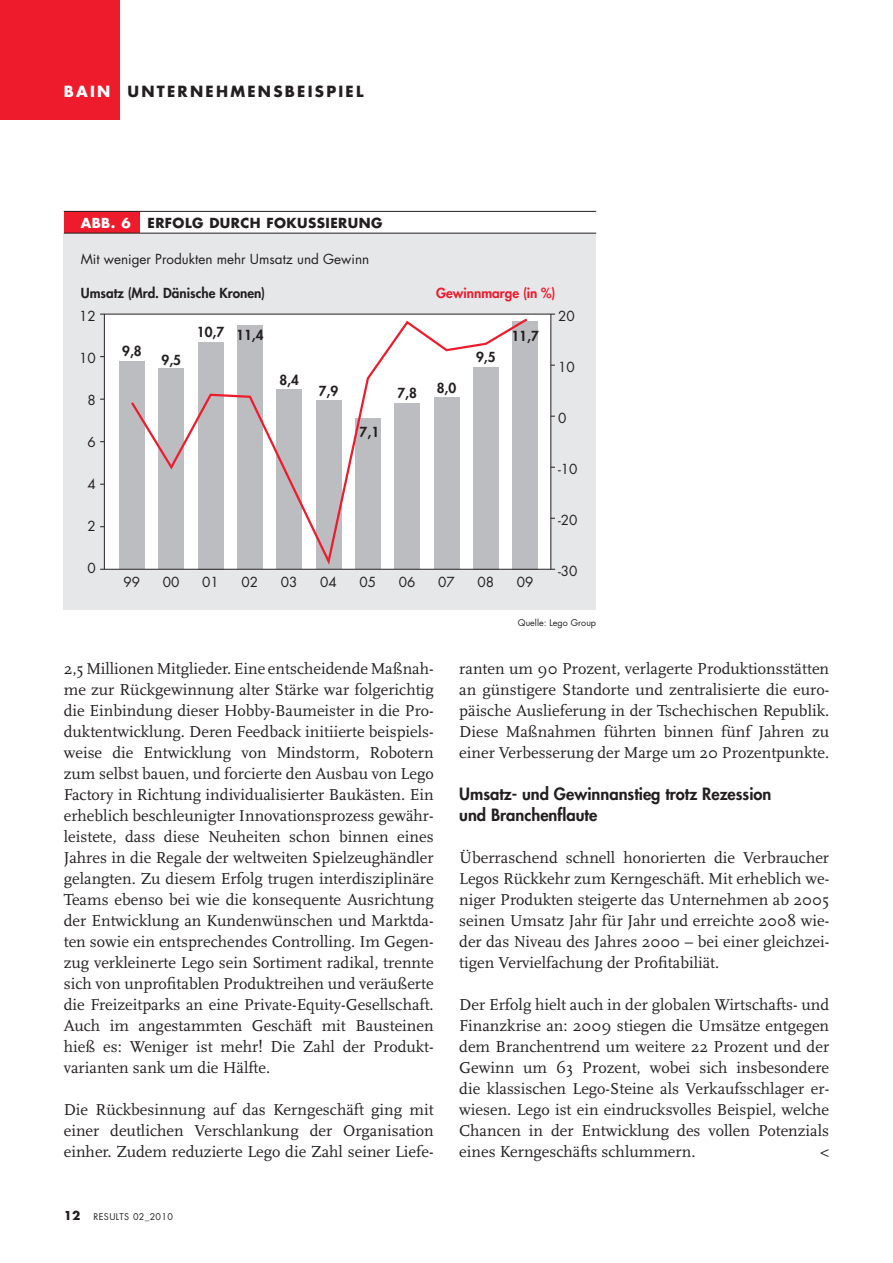
<style>
.page{position:relative;width:893px;height:1263px;background:#fff}
.page>*{position:absolute;margin:0;border:0;box-sizing:border-box;transform-origin:0 0}
.t1{font:16.5px/21px "Scala";color:#231f20;text-align:justify}
.t2{font:800 16.5px "Futura";color:#231f20}
.t3{font:700 15px "Futura";letter-spacing:.15em;color:#231f20}
.t4{font:13.5px "Futura";color:#231f20}
.t5{font:800 13.5px "Futura";color:#231f20}
.t6{font:700 13.5px "Futura";letter-spacing:.03em;color:#231f20}
.t7{font:800 13.5px "Futura";color:#ee1b2c}
.t8{font:700 13.5px "Futura";color:#fff}
.t9{font:9px "Futura";letter-spacing:.04em;color:#231f20}
.t10{font:9px "Futura";color:#231f20}
.s1{color:#fff}
.s2{font-weight:700;font-size:12px}
</style>
<div class="page">
<div style="left:0;top:0;width:119px;height:119px;background:#ee1b2c"></div>
<div style="left:64px;top:233px;width:532px;height:377px;background:#e6e7e9"></div>
<div style="left:64px;top:212px;width:75px;height:21px;background:#ee1b2c"></div>
<hr style="left:64px;top:211px;width:532px;height:1px;background:#231f20">
<hr style="left:64px;top:233px;width:532px;height:1px;background:#231f20">
<div style="left:104px;top:314px;width:447px;height:255px;background:#fff"></div>
<div style="left:119px;top:361px;width:26px;height:208px;background:#bcbdc0"></div>
<div style="left:512px;top:321px;width:26px;height:248px;background:#bcbdc0"></div>
<hr style="left:104px;top:314px;width:1px;height:255px;background:#231f20">
<hr style="left:550px;top:314px;width:1px;height:255px;background:#231f20">
<hr style="left:100px;top:569px;width:455px;height:1px;background:#231f20">
<hr style="left:100px;top:314px;width:455px;height:1px;background:#231f20">
<svg style="left:131px;top:318px;width:397px;height:250px"></svg>
<p class="t3" style="left:64px;top:81px;width:301px"><span class="s1">BAIN</span> UNTERNEHMENSBEISPIEL</p>
<p class="t8" style="left:81px;top:214px;width:51px">ABB. 6</p>
<p class="t6" style="left:148px;top:214px;width:236px">ERFOLG DURCH FOKUSSIERUNG</p>
<p class="t4" style="left:81px;top:250px;width:290px">Mit weniger Produkten mehr Umsatz und Gewinn</p>
<p class="t5" style="left:81px;top:284px;width:186px">Umsatz (Mrd. Dänische Kronen)</p>
<p class="t7" style="left:436px;top:284px;width:121px">Gewinnmarge (in %)</p>
<p class="t4" style="left:79px;top:307px;width:18px">12</p>
<p class="t4" style="left:79px;top:349px;width:18px">10</p>
<p class="t4" style="left:87px;top:391px;width:10px">8</p>
<p class="t4" style="left:87px;top:433px;width:10px">6</p>
<p class="t4" style="left:87px;top:475px;width:10px">4</p>
<p class="t4" style="left:87px;top:517px;width:10px">2</p>
<p class="t4" style="left:87px;top:559px;width:10px">0</p>
<p class="t5" style="left:122px;top:342px;width:21px">9,8</p>
<p class="t5" style="left:162px;top:351px;width:21px">9,5</p>
<p class="t5" style="left:197px;top:324px;width:68px">10,7 11,4</p>
<p class="t5" style="left:279px;top:371px;width:21px">8,4</p>
<p class="t5" style="left:319px;top:382px;width:21px">7,9</p>
<p class="t5" style="left:360px;top:423px;width:21px">7,1</p>
<p class="t5" style="left:397px;top:384px;width:21px">7,8</p>
<p class="t5" style="left:437px;top:379px;width:21px">8,0</p>
<p class="t5" style="left:476px;top:348px;width:21px">9,5</p>
<p class="t5" style="left:511px;top:327px;width:29px">11,7</p>
<p class="t4" style="left:124px;top:573px;width:18px">99</p>
<p class="t4" style="left:163px;top:573px;width:18px">00</p>
<p class="t4" style="left:202px;top:573px;width:18px">01</p>
<p class="t4" style="left:242px;top:573px;width:18px">02</p>
<p class="t4" style="left:281px;top:573px;width:18px">03</p>
<p class="t4" style="left:320px;top:573px;width:18px">04</p>
<p class="t4" style="left:360px;top:573px;width:18px">05</p>
<p class="t4" style="left:399px;top:573px;width:18px">06</p>
<p class="t4" style="left:438px;top:573px;width:18px">07</p>
<p class="t4" style="left:477px;top:573px;width:18px">08</p>
<p class="t4" style="left:517px;top:573px;width:18px">09</p>
<p class="t4" style="left:558px;top:307px;width:18px">20</p>
<p class="t4" style="left:558px;top:358px;width:18px">10</p>
<p class="t4" style="left:558px;top:409px;width:10px">0</p>
<p class="t4" style="left:558px;top:460px;width:21px">-10</p>
<p class="t4" style="left:558px;top:511px;width:21px">-20</p>
<p class="t4" style="left:558px;top:562px;width:21px">-30</p>
<p class="t10" style="left:518px;top:617px;width:80px">Quelle: Lego Group</p>
<p class="t1" style="left:64px;top:658px;width:371px">2,5 Millionen Mitglieder. Eine entscheidende Maßnah&shy;me zur Rückgewinnung alter Stärke war folgerichtig die Einbindung dieser Hobby-Baumeister in die Pro&shy;duktentwicklung. Deren Feedback initiierte beispiels&shy;weise die Entwicklung von Mindstorm, Robotern zum selbst bauen, und forcierte den Ausbau von Lego Factory in Richtung individualisierter Baukästen. Ein erheblich beschleunigter Innovationsprozess gewähr&shy;leistete, dass diese Neuheiten schon binnen eines Jahres in die Regale der weltweiten Spielzeughändler gelangten. Zu diesem Erfolg trugen interdisziplinäre Teams ebenso bei wie die konsequente Ausrichtung der Entwicklung an Kundenwünschen und Marktda&shy;ten sowie ein entsprechendes Controlling. Im Gegen&shy;zug verkleinerte Lego sein Sortiment radikal, trennte sich von unprofitablen Produktreihen und veräußerte die Freizeitparks an eine Private-Equity-Gesellschaft.<br>Auch im angestammten Geschäft mit Bausteinen hieß es: Weniger ist mehr! Die Zahl der Produkt&shy;varianten sank um die Hälfte.</p>
<p class="t1" style="left:64px;top:1099px;width:371px">Die Rückbesinnung auf das Kerngeschäft ging mit einer deutlichen Verschlankung der Organisation einher. Zudem reduzierte Lego die Zahl seiner Liefe-</p>
<p class="t9" style="left:64px;top:1211px;width:111px"><span class="s2">12</span> RESULTS 02_2010</p>
<p class="t1" style="left:459px;top:658px;width:371px">ranten um 90 Prozent, verlagerte Produktionsstätten an günstigere Standorte und zentralisierte die euro&shy;päische Auslieferung in der Tschechischen Republik.<br>Diese Maßnahmen führten binnen fünf Jahren zu einer Verbesserung der Marge um 20 Prozentpunkte.</p>
<p class="t2" style="left:459px;top:783px;width:314px">Umsatz- und Gewinnanstieg trotz Rezession</p>
<p class="t2" style="left:459px;top:804px;width:140px">und Branchenflaute</p>
<p class="t1" style="left:459px;top:847px;width:371px">Überraschend schnell honorierten die Verbraucher Legos Rückkehr zum Kerngeschäft. Mit erheblich we&shy;niger Produkten steigerte das Unternehmen ab 2005 seinen Umsatz Jahr für Jahr und erreichte 2008 wie&shy;der das Niveau des Jahres 2000 – bei einer gleichzei&shy;tigen Vervielfachung der Profitabiliät.</p>
<p class="t1" style="left:459px;top:994px;width:371px">Der Erfolg hielt auch in der globalen Wirtschafts- und Finanzkrise an: 2009 stiegen die Umsätze entgegen dem Branchentrend um weitere 22 Prozent und der Gewinn um 63 Prozent, wobei sich insbesondere die klassischen Lego-Steine als Verkaufsschlager er&shy;wiesen. Lego ist ein eindrucksvolles Beispiel, welche Chancen in der Entwicklung des vollen Potenzials eines Kerngeschäfts schlummern.</p>
<p class="t1" style="left:820px;top:1141px;width:11px">&lt;</p>
</div>
